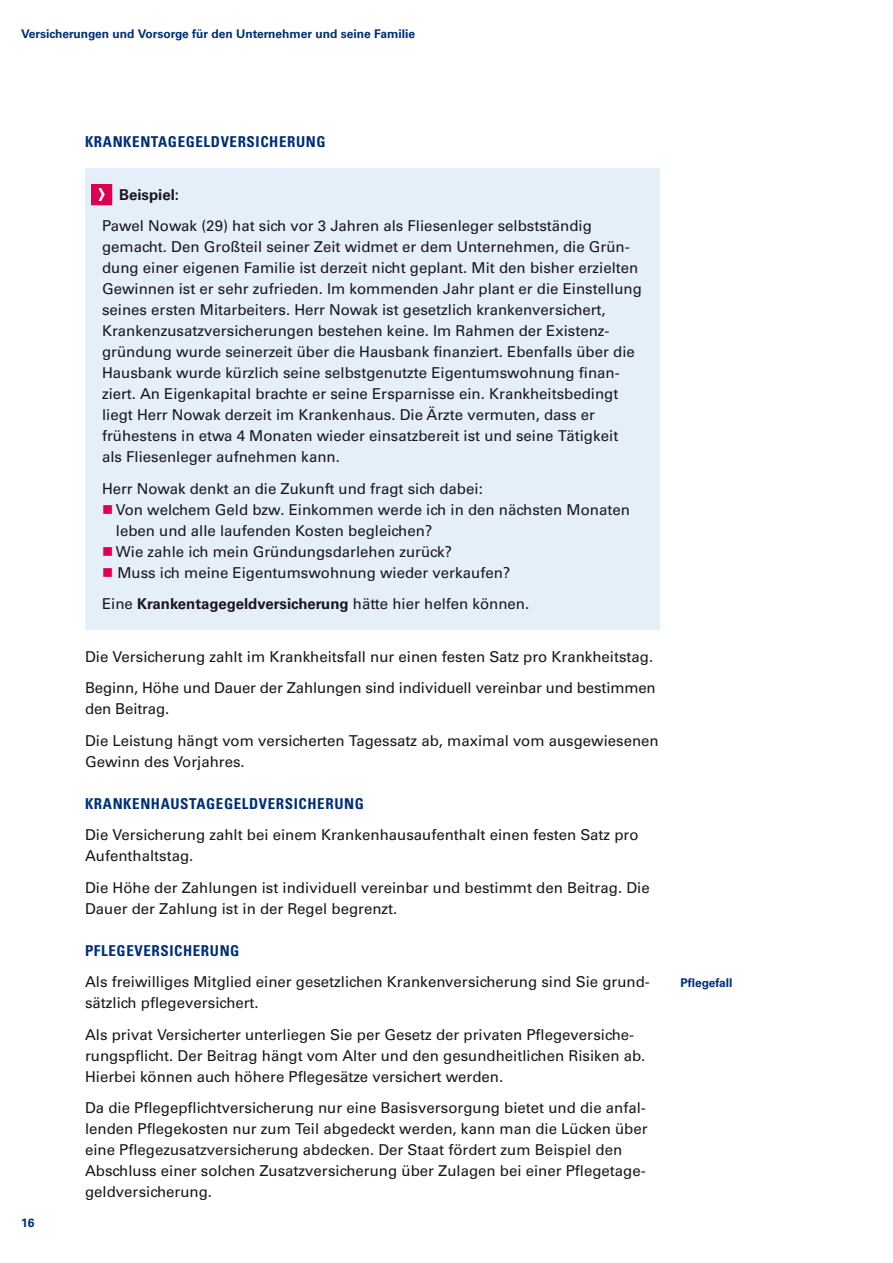
<style>
.page{position:relative;width:893px;height:1263px;background:#fff}
.page>*{position:absolute;margin:0;border:0;box-sizing:border-box;transform-origin:0 0}
.Fließtext_schwarz{font:15px/21px "Univers LT Std";color:#1a171c}
.Kasten_2__Hierarchie{font:15px/21px "Univers LT Std";color:#1a171c}
._3__Hierarchie_Versa{font:700 condensed 15px "Univers LT Std";letter-spacing:.04em;color:#002f72}
.Kasten_2__Hierarchie-2{font:700 15px "Univers LT Std";color:#1a171c}
.Kasten_1__Hierarchie{font:700 15px "Univers LT Std";color:#1a171c}
.Magnialspalte_Blau_l{font:700 12px "Univers LT Std";color:#002f72}
.s1{color:#dc0050}
.s2{font-weight:400}
</style>
<div class="page">
<div style="left:85px;top:168px;width:574px;height:462px;background:#e4eff9"></div>
<svg style="left:91px;top:184px;width:21px;height:21px"></svg>
<p class="Magnialspalte_Blau_l" style="left:21px;top:27px;width:395px">Versicherungen und Vorsorge für den Unternehmer und seine Familie</p>
<p class="Magnialspalte_Blau_l" style="left:21px;top:1216px;width:15px">16</p>
<p class="_3__Hierarchie_Versa" style="left:85px;top:133px;width:242px">KRANKENTAGEGELDVERSICHERUNG</p>
<p class="Kasten_1__Hierarchie" style="left:119px;top:186px;width:62px">Beispiel:</p>
<p class="Kasten_2__Hierarchie" style="left:102px;top:216px;width:541px">Pawel Nowak (29) hat sich vor 3 Jahren als Fliesenleger selbstständig gemacht. Den Großteil seiner Zeit widmet er dem Unternehmen, die Grün&shy;dung einer eigenen Familie ist derzeit nicht geplant. Mit den bisher erzielten Gewinnen ist er sehr zufrieden. Im kommenden Jahr plant er die Einstellung seines ersten Mitarbeiters. Herr Nowak ist gesetzlich krankenversichert, Krankenzusatzversicherungen bestehen keine. Im Rahmen der Existenz&shy;gründung wurde seinerzeit über die Hausbank finanziert. Ebenfalls über die Hausbank wurde kürzlich seine selbstgenutzte Eigentumswohnung finan&shy;ziert. An Eigenkapital brachte er seine Ersparnisse ein. Krankheitsbedingt liegt Herr Nowak derzeit im Krankenhaus. Die Ärzte vermuten, dass er frühestens in etwa 4 Monaten wieder einsatzbereit ist und seine Tätigkeit als Fliesenleger aufnehmen kann.</p>
<p class="Kasten_2__Hierarchie" style="left:102px;top:478px;width:382px">Herr Nowak denkt an die Zukunft und fragt sich dabei:</p>
<p class="Kasten_2__Hierarchie" style="left:116px;top:499px;width:515px;text-indent:-14px"><span class="s1">■</span> Von welchem Geld bzw. Einkommen werde ich in den nächsten Monaten leben und alle laufenden Kosten begleichen?</p>
<p class="Kasten_2__Hierarchie" style="left:102px;top:541px;width:351px"><span class="s1">■</span> Wie zahle ich mein Gründungsdarlehen zurück?</p>
<p class="Kasten_2__Hierarchie" style="left:102px;top:562px;width:410px"><span class="s1">■</span> Muss ich meine Eigentumswohnung wieder verkaufen?</p>
<p class="Kasten_2__Hierarchie-2" style="left:102px;top:595px;width:426px"><span class="s2">Eine</span> Krankentagegeldversicherung <span class="s2">hätte hier helfen können.</span></p>
<p class="Fließtext_schwarz" style="left:85px;top:646px;width:567px">Die Versicherung zahlt im Krankheitsfall nur einen festen Satz pro Krankheitstag.</p>
<p class="Fließtext_schwarz" style="left:85px;top:678px;width:572px">Beginn, Höhe und Dauer der Zahlungen sind individuell vereinbar und bestimmen den Beitrag.</p>
<p class="Fließtext_schwarz" style="left:85px;top:730px;width:575px">Die Leistung hängt vom versicherten Tagessatz ab, maximal vom ausgewiesenen<br>Gewinn des Vorjahres.</p>
<p class="_3__Hierarchie_Versa" style="left:85px;top:794px;width:280px">KRANKENHAUSTAGEGELDVERSICHERUNG</p>
<p class="Fließtext_schwarz" style="left:85px;top:825px;width:555px">Die Versicherung zahlt bei einem Krankenhausaufenthalt einen festen Satz pro<br>Aufenthaltstag.</p>
<p class="Fließtext_schwarz" style="left:85px;top:877px;width:566px">Die Höhe der Zahlungen ist individuell vereinbar und bestimmt den Beitrag. Die<br>Dauer der Zahlung ist in der Regel begrenzt.</p>
<p class="_3__Hierarchie_Versa" style="left:85px;top:941px;width:156px">PFLEGEVERSICHERUNG</p>
<p class="Fließtext_schwarz" style="left:85px;top:972px;width:566px">Als freiwilliges Mitglied einer gesetzlichen Krankenversicherung sind Sie grund&shy;sätzlich pflegeversichert.</p>
<p class="Fließtext_schwarz" style="left:85px;top:1024px;width:559px">Als privat Versicherter unterliegen Sie per Gesetz der privaten Pflegeversiche&shy;rungspflicht. Der Beitrag hängt vom Alter und den gesundheitlichen Risiken ab.<br>Hierbei können auch höhere Pflegesätze versichert werden.</p>
<p class="Fließtext_schwarz" style="left:85px;top:1098px;width:564px">Da die Pflegepflichtversicherung nur eine Basisversorgung bietet und die anfal&shy;lenden Pflegekosten nur zum Teil abgedeckt werden, kann man die Lücken über eine Pflegezusatzversicherung abdecken. Der Staat fördert zum Beispiel den Abschluss einer solchen Zusatzversicherung über Zulagen bei einer Pflegetage&shy;geldversicherung.</p>
<p class="Magnialspalte_Blau_l" style="left:680px;top:976px;width:53px">Pflegefall</p>
</div>
